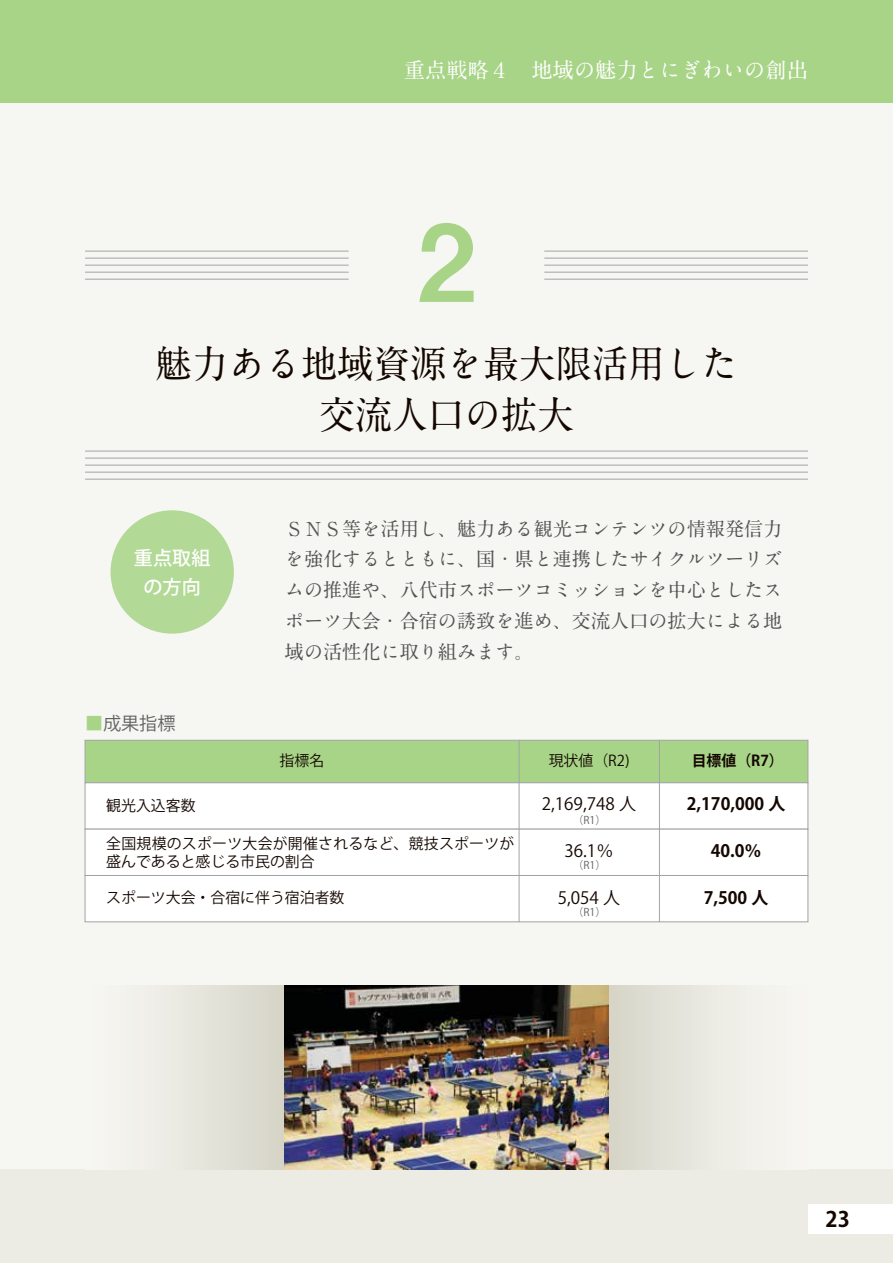
<style>
.page{position:relative;width:893px;height:1263px;background:#f6f6f2}
.page>*{position:absolute;margin:0;border:0;box-sizing:border-box;transform-origin:0 0}
.t1{font:106.35px "Midashi Go Pro MB31";color:#a8d488}
.t2{font:700 38.25px/51px "A1 Mincho Std";color:#140700;text-align:center;scale:.95 1}
.t3{font:700 21.3px "A1 Mincho Std";color:#fff}
.t4{font:700 21.3px "Koz Go Pr 6 N";color:#140700}
.t5{font:700 19.2px/30.8px "A1 Mincho Std";color:#535353;text-align:justify}
.t6{font:500 19.2px/28.7px "Koz Go Pr 6 N";color:#fff;text-align:center}
.t7{font:18px "Koz Go Pr 6 N";color:#616161}
.t8{font:16.95px "Koz Go Pr 6 N";color:#140700}
.t9{font:700 16.95px "Koz Go Pr 6 N";color:#140700}
.t10{font:14.85px/18px "Koz Go Pr 6 N";color:#140700}
.t11{font:700 14.85px "Koz Go Pr 6 N";color:#140700}
.t12{font:10.65px "Koz Go Pr 6 N";color:#616161}
.s1{color:#a8d488}
</style>
<div class="page">
<div style="left:0;top:1169px;width:893px;height:94px;background:#edece4"></div>
<div style="left:0;top:0;width:893px;height:102px;background:#a8d488"></div>
<div style="left:808px;top:1204px;width:85px;height:29px;background:#fff"></div>
<hr style="left:85px;top:251px;width:264px;height:1px;background:#a3a3a5">
<hr style="left:85px;top:258px;width:264px;height:1px;background:#a3a3a5">
<hr style="left:85px;top:265px;width:264px;height:1px;background:#a3a3a5">
<hr style="left:85px;top:272px;width:264px;height:1px;background:#a3a3a5">
<hr style="left:85px;top:279px;width:264px;height:1px;background:#a3a3a5">
<hr style="left:544px;top:251px;width:264px;height:1px;background:#a3a3a5">
<hr style="left:544px;top:258px;width:264px;height:1px;background:#a3a3a5">
<hr style="left:544px;top:265px;width:264px;height:1px;background:#a3a3a5">
<hr style="left:544px;top:272px;width:264px;height:1px;background:#a3a3a5">
<hr style="left:544px;top:279px;width:264px;height:1px;background:#a3a3a5">
<hr style="left:85px;top:451px;width:723px;height:1px;background:#a3a3a5">
<hr style="left:85px;top:458px;width:723px;height:1px;background:#a3a3a5">
<hr style="left:85px;top:465px;width:723px;height:1px;background:#a3a3a5">
<hr style="left:85px;top:472px;width:723px;height:1px;background:#a3a3a5">
<hr style="left:85px;top:479px;width:723px;height:1px;background:#a3a3a5">
<div style="left:111px;top:510px;width:123px;height:124px;background:#b2d995;border-radius:50%"></div>
<div style="left:85px;top:875px;width:723px;height:47px;background:#fff;border:1px solid #a3a3a5"></div>
<div style="left:85px;top:740px;width:723px;height:43px;background:#a8d488;border:1px solid #a3a3a5"></div>
<div style="left:85px;top:782px;width:723px;height:47px;background:#fff;border:1px solid #a3a3a5"></div>
<div style="left:85px;top:829px;width:723px;height:47px;background:#fff;border:1px solid #a3a3a5"></div>
<hr style="left:519px;top:740px;width:1px;height:182px;background:#a3a3a5">
<hr style="left:659px;top:740px;width:1px;height:182px;background:#a3a3a5">
<svg style="left:154px;top:985px;width:581px;height:184px"></svg>
<img style="left:284px;top:985px;width:325px;height:184px">
<p class="t3" style="left:404px;top:53px;width:405px">重点戦略４　地域の魅力とにぎわいの創出</p>
<h1 class="t1" style="left:417px;top:177px;width:61px">2</h1>
<h2 class="t2" style="left:156px;top:333px;width:614px">魅力ある地域資源を最大限活用した交流人口の拡大</h2>
<p class="t6" style="left:134px;top:544px;width:78px">重点取組の方向</p>
<p class="t7" style="left:85px;top:713px;width:92px"><span class="s1">■</span>成果指標</p>
<p class="t5" style="left:285px;top:510px;width:499px">ＳＮＳ等を活用し、魅力ある観光コンテンツの情報発信力を強化するとともに、国・県と連携したサイクルツーリズムの推進や、八代市スポーツコミッションを中心としたスポーツ大会・合宿の誘致を進め、交流人口の拡大による地域の活性化に取り組みます。</p>
<p class="t10" style="left:280px;top:752px;width:46px">指標名</p>
<p class="t10" style="left:549px;top:752px;width:82px">現状値（R2)</p>
<p class="t11" style="left:692px;top:752px;width:94px">目標値（R7）</p>
<p class="t10" style="left:106px;top:797px;width:91px">観光入込客数</p>
<p class="t10" style="left:106px;top:834px;width:410px">全国規模のスポーツ大会が開催されるなど、競技スポーツが盛んであると感じる市民の割合</p>
<p class="t10" style="left:106px;top:889px;width:240px">スポーツ大会・合宿に伴う宿泊者数</p>
<p class="t8" style="left:542px;top:794px;width:96px">2,169,748 人</p>
<p class="t8" style="left:564px;top:841px;width:50px">36.1％</p>
<p class="t8" style="left:558px;top:888px;width:64px">5,054 人</p>
<p class="t12" style="left:573px;top:814px;width:35px">（R1）</p>
<p class="t12" style="left:573px;top:859px;width:35px">（R1）</p>
<p class="t12" style="left:573px;top:906px;width:35px">（R1）</p>
<p class="t9" style="left:687px;top:794px;width:100px">2,170,000 人</p>
<p class="t9" style="left:711px;top:841px;width:52px">40.0％</p>
<p class="t9" style="left:704px;top:888px;width:66px">7,500 人</p>
<p class="t4" style="left:825px;top:1207px;width:26px">23</p>
</div>
